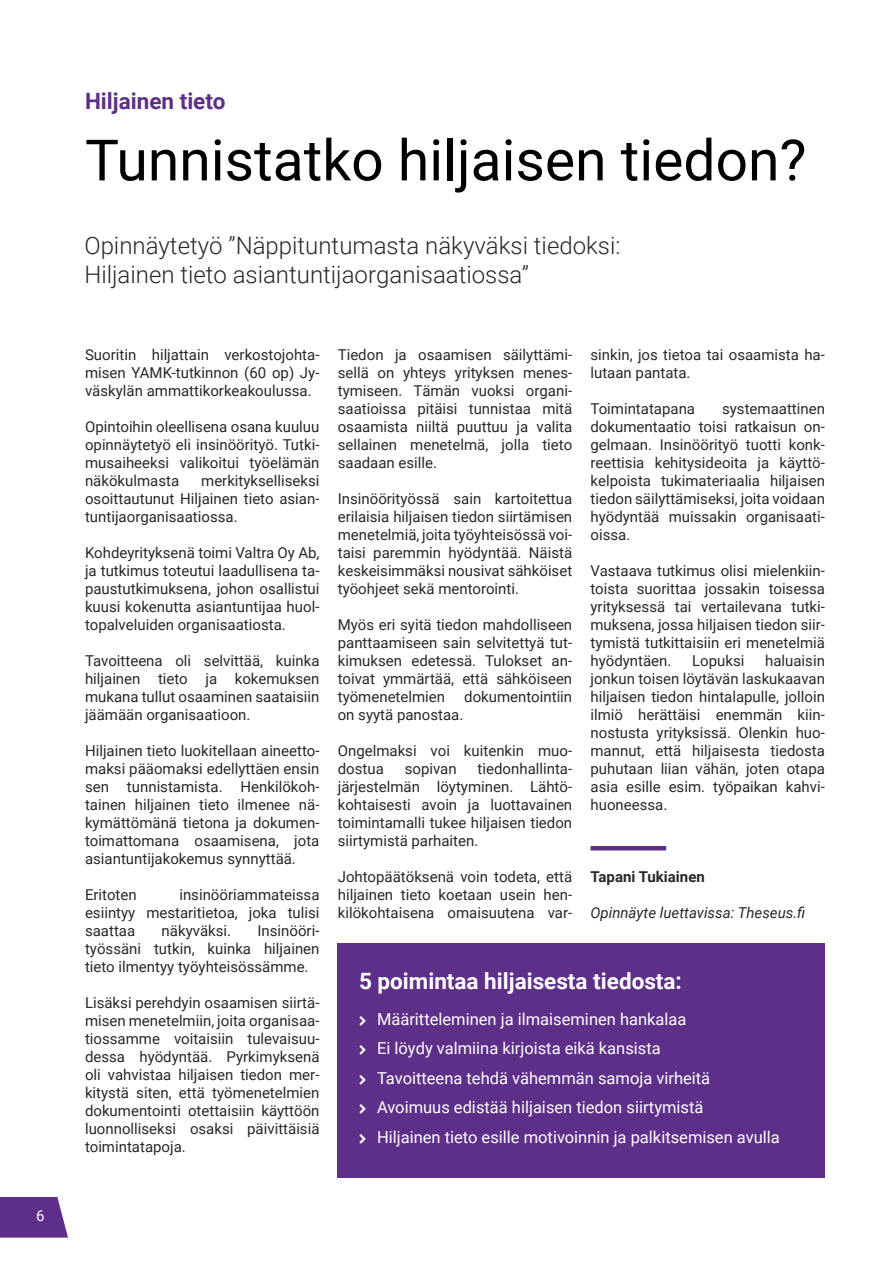
<style>
.page{position:relative;width:893px;height:1263px;background:#fff}
.page>*{position:absolute;margin:0;border:0;box-sizing:border-box;transform-origin:0 0}
.t1{font:57px "Roboto";color:#000}
.t2{font:300 24px/28.8px "Roboto";color:#282827}
.t3{font:700 22.5px "Roboto";color:#fff}
.t4{font:700 22.5px "Roboto";color:#5d2f88}
.t5{font:16.5px/29.5px "Roboto";color:#fff}
.t6{font:15px/18px "Roboto";color:#282827;text-align:justify}
.t7{font:italic 15px "Roboto";color:#282827}
.t8{font:700 15px "Roboto";color:#282827}
.t9{font:15px "Roboto";color:#fff}
</style>
<div class="page">
<svg style="left:0;top:1197px;width:68px;height:40px;background:#693f91"></svg>
<div style="left:338px;top:943px;width:487px;height:62px;background:#5d2f88"></div>
<div style="left:338px;top:972px;width:487px;height:206px;background:#5d2f88"></div>
<hr style="left:590px;top:846px;width:76px;height:4px;background:#5d2f88">
<p class="t9" style="left:36px;top:1205px;width:10px">6</p>
<h3 class="t4" style="left:85px;top:85px;width:142px">Hiljainen tieto</h3>
<h1 class="t1" style="left:85px;top:120px;width:723px">Tunnistatko hiljaisen tiedon?</h1>
<h2 class="t2" style="left:84px;top:230px;width:538px">Opinnäytetyö ”Näppituntumasta näkyväksi tiedoksi:<br>Hiljainen tieto asiantuntijaorganisaatiossa”</h2>
<p class="t6" style="left:85px;top:345px;width:236px">Suoritin hiljattain verkostojohta&shy;misen YAMK-tutkinnon (60 op) Jy&shy;väskylän ammattikorkeakoulussa.</p>
<p class="t6" style="left:85px;top:417px;width:236px">Opintoihin oleellisena osana kuuluu opinnäytetyö eli insinöörityö. Tutki&shy;musaiheeksi valikoitui työelämän näkökulmasta</p>
<p class="t6" style="left:85px;top:471px;width:236px;text-indent:116px">merkitykselliseksi osoittautunut Hiljainen tieto asian&shy;tuntijaorganisaatiossa.</p>
<p class="t6" style="left:85px;top:543px;width:236px">Kohdeyrityksenä toimi Valtra Oy Ab, ja tutkimus toteutui laadullisena ta&shy;paustutkimuksena, johon osallistui kuusi kokenutta asiantuntijaa huol&shy;topalveluiden organisaatiosta.</p>
<p class="t6" style="left:85px;top:651px;width:236px">Tavoitteena oli selvittää, kuinka hiljainen tieto ja kokemuksen mukana tullut osaaminen saataisiin jäämään organisaatioon.</p>
<p class="t6" style="left:85px;top:741px;width:236px">Hiljainen tieto luokitellaan aineetto&shy;maksi pääomaksi edellyttäen ensin sen tunnistamista. Henkilökoh&shy;tainen hiljainen tieto ilmenee nä&shy;kymättömänä tietona ja dokumen&shy;toimattomana osaamisena, jota asiantuntijakokemus synnyttää.</p>
<p class="t6" style="left:85px;top:885px;width:53px">Eritoten</p>
<p class="t6" style="left:85px;top:885px;width:236px;text-indent:94px">insinööriammateissa esiintyy mestaritietoa, joka tulisi saattaa</p>
<p class="t6" style="left:162px;top:921px;width:71px">näkyväksi.</p>
<p class="t6" style="left:85px;top:921px;width:236px;text-indent:172px">Insinööri&shy;työssäni tutkin, kuinka hiljainen tieto ilmentyy työyhteisössämme.</p>
<p class="t6" style="left:85px;top:993px;width:236px">Lisäksi perehdyin osaamisen siirtä&shy;misen menetelmiin, joita organisaa&shy;tiossamme voitaisiin tulevaisuu&shy;dessa hyödyntää. Pyrkimyksenä oli vahvistaa hiljaisen tiedon mer&shy;kitystä siten, että työmenetelmien dokumentointi otettaisiin käyttöön luonnolliseksi osaksi päivittäisiä toimintatapoja.</p>
<p class="t6" style="left:338px;top:345px;width:236px">Tiedon ja osaamisen säilyttämi&shy;sellä on yhteys yrityksen menes&shy;tymiseen. Tämän vuoksi organi&shy;saatioissa pitäisi tunnistaa mitä osaamista niiltä puuttuu ja valita sellainen menetelmä, jolla tieto saadaan esille.</p>
<p class="t6" style="left:338px;top:489px;width:236px">Insinöörityössä sain kartoitettua erilaisia hiljaisen tiedon siirtämisen menetelmiä, joita työyhteisössä voi&shy;taisi paremmin hyödyntää. Näistä keskeisimmäksi nousivat sähköiset työohjeet sekä mentorointi.</p>
<p class="t6" style="left:338px;top:615px;width:236px">Myös eri syitä tiedon mahdolliseen panttaamiseen sain selvitettyä tut&shy;kimuksen edetessä. Tulokset an&shy;toivat ymmärtää, että sähköiseen työmenetelmien</p>
<p class="t6" style="left:464px;top:687px;width:109px">dokumentointiin</p>
<p class="t6" style="left:338px;top:705px;width:127px">on syytä panostaa.</p>
<p class="t6" style="left:338px;top:741px;width:236px">Ongelmaksi voi kuitenkin muo&shy;dostua</p>
<p class="t6" style="left:338px;top:759px;width:236px;text-indent:140px">tiedonhallinta&shy;järjestelmän löytyminen. Lähtö&shy;kohtaisesti avoin ja luottavainen toimintamalli tukee hiljaisen tiedon siirtymistä parhaiten.</p>
<p class="t6" style="left:338px;top:867px;width:236px">Johtopäätöksenä voin todeta, että hiljainen tieto koetaan usein hen&shy;kilökohtaisena omaisuutena var-</p>
<p class="t6" style="left:405px;top:759px;width:53px">sopivan</p>
<p class="t6" style="left:590px;top:345px;width:236px">sinkin, jos tietoa tai osaamista ha&shy;lutaan pantata.</p>
<p class="t6" style="left:590px;top:399px;width:106px">Toimintatapana</p>
<p class="t6" style="left:590px;top:399px;width:236px;text-indent:132px">systemaattinen dokumentaatio toisi ratkaisun on&shy;gelmaan. Insinöörityö tuotti konk&shy;reettisia kehitysideoita ja käyttö&shy;kelpoista tukimateriaalia hiljaisen tiedon säilyttämiseksi, joita voidaan hyödyntää muissakin organisaati&shy;oissa.</p>
<p class="t6" style="left:590px;top:561px;width:236px">Vastaava tutkimus olisi mielenkiin&shy;toista suorittaa jossakin toisessa yrityksessä tai vertailevana tutki&shy;muksena, jossa hiljaisen tiedon siir&shy;tymistä tutkittaisiin eri menetelmiä hyödyntäen.</p>
<p class="t6" style="left:590px;top:651px;width:236px;text-indent:175px">haluaisin jonkun toisen löytävän laskukaavan hiljaisen tiedon hintalapulle, jolloin ilmiö herättäisi enemmän kiin&shy;nostusta yrityksissä. Olenkin huo&shy;mannut, että hiljaisesta tiedosta puhutaan liian vähän, joten otapa asia esille esim. työpaikan kahvi&shy;huoneessa.</p>
<p class="t6" style="left:692px;top:651px;width:54px">Lopuksi</p>
<p class="t8" style="left:590px;top:866px;width:116px">Tapani Tukiainen</p>
<p class="t7" style="left:590px;top:902px;width:216px">Opinnäyte luettavissa: Theseus.fi</p>
<h3 class="t3" style="left:359px;top:965px;width:324px">5 poimintaa hiljaisesta tiedosta:</h3>
<p class="t5" style="left:377px;top:1003px;width:404px">Määritteleminen ja ilmaiseminen hankalaa<br>Ei löydy valmiina kirjoista eikä kansista<br>Tavoitteena tehdä vähemmän samoja virheitä Avoimuus edistää hiljaisen tiedon siirtymistä<br>Hiljainen tieto esille motivoinnin ja palkitsemisen avulla</p>
</div>
